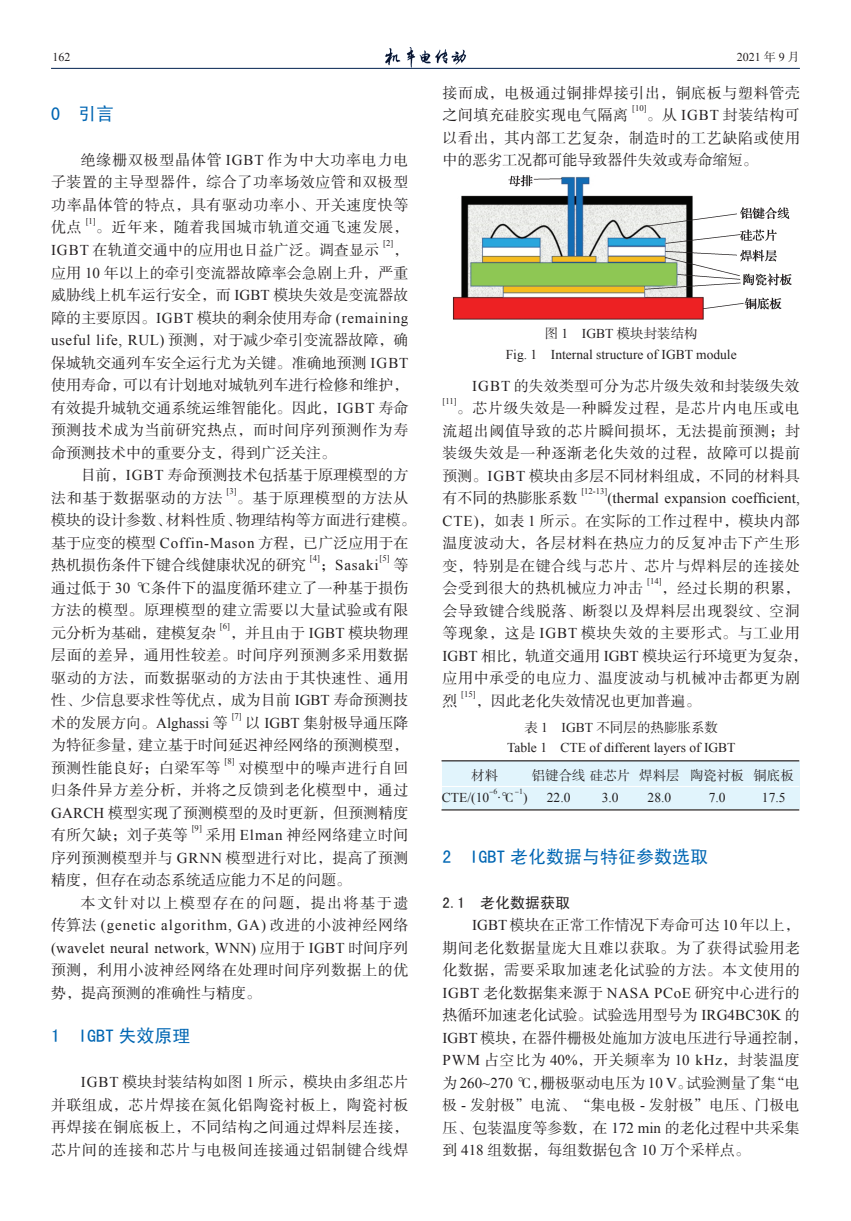
<style>
.page{position:relative;width:851px;height:1221px;background:#fff}
.page>*{position:absolute;margin:0;border:0;box-sizing:border-box;transform-origin:0 0}
.小标题_1{font:18px "Sim Hei";color:#0166b3}
.正文{font:15px/22.5px "FZSSJW GB1 0";letter-spacing:.03em;color:#231f20;text-align:justify}
.正文-2{font:15px/22.5px "FZSSJW GB1 0";color:#231f20}
.正文-3{font:15px/22.5px "FZSSJW GB1 0";letter-spacing:.005em;color:#231f20}
.小标题_2{font:15px "Sim Hei";color:#231f20}
.正文-4{font:15px "Times New Roman";letter-spacing:.06em;color:#231f20}
.图片_表格说明{font:13.5px "Times New Roman";color:#231f20}
.表内文{font:13.5px "Times New Roman";color:#231f20}
.图片_表格说明-2{font:13.5px "FZSSJW GB1 0";color:#231f20}
.表内文-2{font:13.5px "FZSSJW GB1 0";color:#231f20}
.书眉右{font:12px "Times New Roman";color:#231f20}
.正文-5{font:8.7px "Times New Roman";color:#231f20}
.表内文-3{font:7.8px "FZSSJW GB1 0";color:#231f20}
.s1{font-family:"FZSSJW GB1 0"}
.s2{font-family:"Times New Roman"}
</style>
<div class="page">
<img style="left:385px;top:47px;width:82px;height:20px">
<hr style="left:51px;top:68px;width:748px;height:1px;background:#00214f">
<img style="left:452px;top:175px;width:339px;height:145px">
<div style="left:442px;top:761px;width:357px;height:48px;background:#e1f4fc"></div>
<hr style="left:441px;top:760px;width:358px;height:1px;background:#231f20">
<hr style="left:441px;top:809px;width:358px;height:1px;background:#231f20">
<hr style="left:442px;top:786px;width:357px;height:1px;background:#fff">
<p class="书眉右" style="left:53px;top:49px;width:19px">162</p>
<p class="书眉右" style="left:736px;top:49px;width:65px">2021 <span class="s1">年</span> 9 <span class="s1">月</span></p>
<p class="小标题_1" style="left:51px;top:104px;width:64px">0 引言</p>
<p class="正文" style="left:51px;top:149px;width:359px;text-indent:30px">绝缘栅双极型晶体管 <span class="s2">IGBT</span> 作为中大功率电力电子装置的主导型器件，综合了功率场效应管和双极型功率晶体管的特点，具有驱动功率小、开关速度快等优点</p>
<p class="正文-5" style="left:86px;top:215px;width:12px">[1]</p>
<p class="正文-3" style="left:51px;top:217px;width:359px;text-indent:45px">。近年来，随着我国城市轨道交通飞速发展，<br><span class="s2">IGBT</span> 在轨道交通中的应用也日益广泛。调查显示</p>
<p class="正文-5" style="left:383px;top:237px;width:12px">[2]</p>
<p class="正文" style="left:51px;top:239px;width:359px;text-indent:342px">，应用 <span class="s2">10</span> 年以上的牵引变流器故障率会急剧上升，严重威胁线上机车运行安全，而 <span class="s2">IGBT</span> 模块失效是变流器故障的主要原因。<span class="s2">IGBT</span> 模块的剩余使用寿命 <span class="s2">(remaining useful life, RUL)</span> 预测，对于减少牵引变流器故障，确保城轨交通列车安全运行尤为关键。准确地预测 <span class="s2">IGBT</span>使用寿命，可以有计划地对城轨列车进行检修和维护，有效提升城轨交通系统运维智能化。因此，<span class="s2">IGBT</span> 寿命预测技术成为当前研究热点，而时间序列预测作为寿命预测技术中的重要分支，得到广泛关注。</p>
<p class="正文-3" style="left:51px;top:464px;width:359px;text-indent:30px">目前，<span class="s2">IGBT</span> 寿命预测技术包括基于原理模型的方法和基于数据驱动的方法</p>
<p class="正文-5" style="left:226px;top:485px;width:12px">[3]</p>
<p class="正文-2" style="left:51px;top:487px;width:366px;text-indent:186px">。基于原理模型的方法从模块的设计参数、材料性质、物理结构等方面进行建模。基于应变的模型 <span class="s2">Coffin-Mason</span> 方程，已广泛应用于在热机损伤条件下键合线健康状况的研究</p>
<p class="正文-5" style="left:310px;top:552px;width:12px">[4]</p>
<p class="正文-5" style="left:379px;top:552px;width:12px">[5]</p>
<p class="正文" style="left:51px;top:554px;width:359px;text-indent:342px">等通过低于 <span class="s2">30</span> ℃条件下的温度循环建立了一种基于损伤方法的模型。原理模型的建立需要以大量试验或有限元分析为基础，建模复杂</p>
<p class="正文-4" style="left:320px;top:555px;width:60px"><span class="s1">；</span>Sasaki</p>
<p class="正文-5" style="left:220px;top:620px;width:12px">[6]</p>
<p class="正文" style="left:51px;top:622px;width:359px;text-indent:179px">，并且由于 <span class="s2">IGBT</span> 模块物理层面的差异，通用性较差。时间序列预测多采用数据驱动的方法，而数据驱动的方法由于其快速性、通用性、少信息要求性等优点，成为目前 <span class="s2">IGBT</span> 寿命预测技术的发展方向。<span class="s2">Alghassi</span> 等</p>
<p class="正文-5" style="left:232px;top:710px;width:12px">[7]</p>
<p class="正文" style="left:51px;top:712px;width:359px;text-indent:194px">以 <span class="s2">IGBT</span> 集射极导通压降为特征参量，建立基于时间延迟神经网络的预测模型，预测性能良好；白梁军等</p>
<p class="正文-5" style="left:224px;top:755px;width:12px">[8]</p>
<p class="正文" style="left:51px;top:757px;width:359px;text-indent:187px">对模型中的噪声进行自回归条件异方差分析，并将之反馈到老化模型中，通过<span class="s2">GARCH</span> 模型实现了预测模型的及时更新，但预测精度有所欠缺；刘子英等</p>
<p class="正文-5" style="left:192px;top:822px;width:12px">[9]</p>
<p class="正文" style="left:51px;top:824px;width:359px;text-indent:155px">采用 <span class="s2">Elman</span> 神经网络建立时间序列预测模型并与 <span class="s2">GRNN</span> 模型进行对比，提高了预测精度，但存在动态系统适应能力不足的问题。</p>
<p class="正文" style="left:51px;top:892px;width:359px;text-indent:30px">本文针对以上模型存在的问题，提出将基于遗传算法 <span class="s2">(genetic algorithm, GA)</span> 改进的小波神经网络<span class="s2">(wavelet neural network, WNN)</span> 应用于 <span class="s2">IGBT</span> 时间序列预测，利用小波神经网络在处理时间序列数据上的优势，提高预测的准确性与精度。</p>
<p class="小标题_1" style="left:51px;top:1026px;width:141px">1 IGBT 失效原理</p>
<p class="正文" style="left:51px;top:1071px;width:359px;text-indent:30px"><span class="s2">IGBT</span> 模块封装结构如图 <span class="s2">1</span> 所示，模块由多组芯片并联组成，芯片焊接在氮化铝陶瓷衬板上，陶瓷衬板再焊接在铜底板上，不同结构之间通过焊料层连接，芯片间的连接和芯片与电极间连接通过铝制键合线焊</p>
<p class="正文" style="left:442px;top:82px;width:359px">接而成，电极通过铜排焊接引出，铜底板与塑料管壳之间填充硅胶实现电气隔离</p>
<p class="正文-5" style="left:632px;top:103px;width:16px">[10]</p>
<p class="正文" style="left:442px;top:105px;width:359px;text-indent:204px">。从 <span class="s2">IGBT</span> 封装结构可以看出，其内部工艺复杂，制造时的工艺缺陷或使用中的恶劣工况都可能导致器件失效或寿命缩短。</p>
<p class="图片_表格说明-2" style="left:544px;top:326px;width:154px">图 <span class="s2">1 IGBT</span> 模块封装结构</p>
<p class="图片_表格说明" style="left:505px;top:345px;width:232px">Fig. 1 Internal structure of IGBT module</p>
<p class="正文-3" style="left:472px;top:375px;width:329px"><span class="s2">IGBT</span> 的失效类型可分为芯片级失效和封装级失效</p>
<p class="正文-5" style="left:442px;top:395px;width:16px">[11]</p>
<p class="正文" style="left:442px;top:397px;width:359px;text-indent:14px">。芯片级失效是一种瞬发过程，是芯片内电压或电流超出阈值导致的芯片瞬间损坏，无法提前预测；封装级失效是一种逐渐老化失效的过程，故障可以提前预测。<span class="s2">IGBT</span> 模块由多层不同材料组成，不同的材料具有不同的热膨胀系数</p>
<p class="正文-5" style="left:581px;top:485px;width:28px">[12-13]</p>
<p class="正文" style="left:442px;top:487px;width:359px;text-indent:165px"><span class="s2">(thermal expansion coefficient, CTE)</span>，如表 <span class="s2">1</span> 所示。在实际的工作过程中，模块内部温度波动大，各层材料在热应力的反复冲击下产生形变，特别是在键合线与芯片、芯片与焊料层的连接处会受到很大的热机械应力冲击</p>
<p class="正文-5" style="left:647px;top:575px;width:16px">[14]</p>
<p class="正文" style="left:442px;top:577px;width:366px;text-align:left;text-indent:219px">，经过长期的积累，会导致键合线脱落、断裂以及焊料层出现裂纹、空洞等现象，这是 <span class="s2">IGBT</span> 模块失效的主要形式。与工业用<br><span class="s2">IGBT</span> 相比，轨道交通用 <span class="s2">IGBT</span> 模块运行环境更为复杂，应用中承受的电应力、温度波动与机械冲击都更为剧烈</p>
<p class="正文-5" style="left:461px;top:688px;width:16px">[15]</p>
<p class="正文-2" style="left:475px;top:690px;width:226px">，因此老化失效情况也更加普遍。</p>
<p class="图片_表格说明-2" style="left:524px;top:720px;width:195px">表 <span class="s2">1 IGBT</span> 不同层的热膨胀系数</p>
<p class="图片_表格说明" style="left:507px;top:738px;width:230px">Table 1 CTE of different layers of IGBT</p>
<p class="表内文-2" style="left:531px;top:768px;width:100px">铝键合线硅芯片</p>
<p class="表内文" style="left:547px;top:788px;width:25px">22.0</p>
<p class="表内文" style="left:601px;top:788px;width:18px">3.0</p>
<p class="表内文-2" style="left:471px;top:768px;width:28px">材料</p>
<p class="表内文" style="left:442px;top:788px;width:49px">CTE/(10</p>
<p class="表内文-3" style="left:489px;top:787px;width:10px">-<span class="s2">6</span></p>
<p class="表内文-3" style="left:515px;top:787px;width:10px">-<span class="s2">1</span></p>
<p class="表内文" style="left:497px;top:788px;width:18px">·<span class="s1">℃</span></p>
<p class="表内文" style="left:523px;top:788px;width:6px">)</p>
<p class="表内文-2" style="left:639px;top:768px;width:42px">焊料层</p>
<p class="表内文" style="left:647px;top:788px;width:25px">28.0</p>
<p class="表内文-2" style="left:690px;top:768px;width:55px">陶瓷衬板</p>
<p class="表内文" style="left:708px;top:788px;width:18px">7.0</p>
<p class="表内文-2" style="left:753px;top:768px;width:42px">铜底板</p>
<p class="表内文" style="left:761px;top:788px;width:25px">17.5</p>
<p class="小标题_1" style="left:442px;top:847px;width:267px">2 IGBT 老化数据与特征参数选取</p>
<p class="小标题_2" style="left:442px;top:895px;width:129px">2.1 老化数据获取</p>
<p class="正文-2" style="left:442px;top:914px;width:366px;text-indent:30px"><span class="s2">IGBT</span> 模块在正常工作情况下寿命可达 <span class="s2">10</span> 年以上，期间老化数据量庞大且难以获取。为了获得试验用老化数据，需要采取加速老化试验的方法。本文使用的<br><span class="s2">IGBT</span> 老化数据集来源于 <span class="s2">NASA PCoE</span> 研究中心进行的热循环加速老化试验。试验选用型号为 <span class="s2">IRG4BC30K</span> 的<br><span class="s2">IGBT</span> 模块，在器件栅极处施加方波电压进行导通控制，<br><span class="s2">PWM</span> 占空比为 <span class="s2">40%</span>，开关频率为 <span class="s2">10 kHz</span>，封装温度为<span class="s2">260~270</span> ℃，栅极驱动电压为<span class="s2">10 V</span>。试验测量了集“电极 <span class="s2">-</span> 发射极”电流、“集电极 <span class="s2">-</span> 发射极”电压、门极电压、包装温度等参数，在 <span class="s2">172 min</span> 的老化过程中共采集到 <span class="s2">418</span> 组数据，每组数据包含 <span class="s2">10</span> 万个采样点。</p>
</div>
